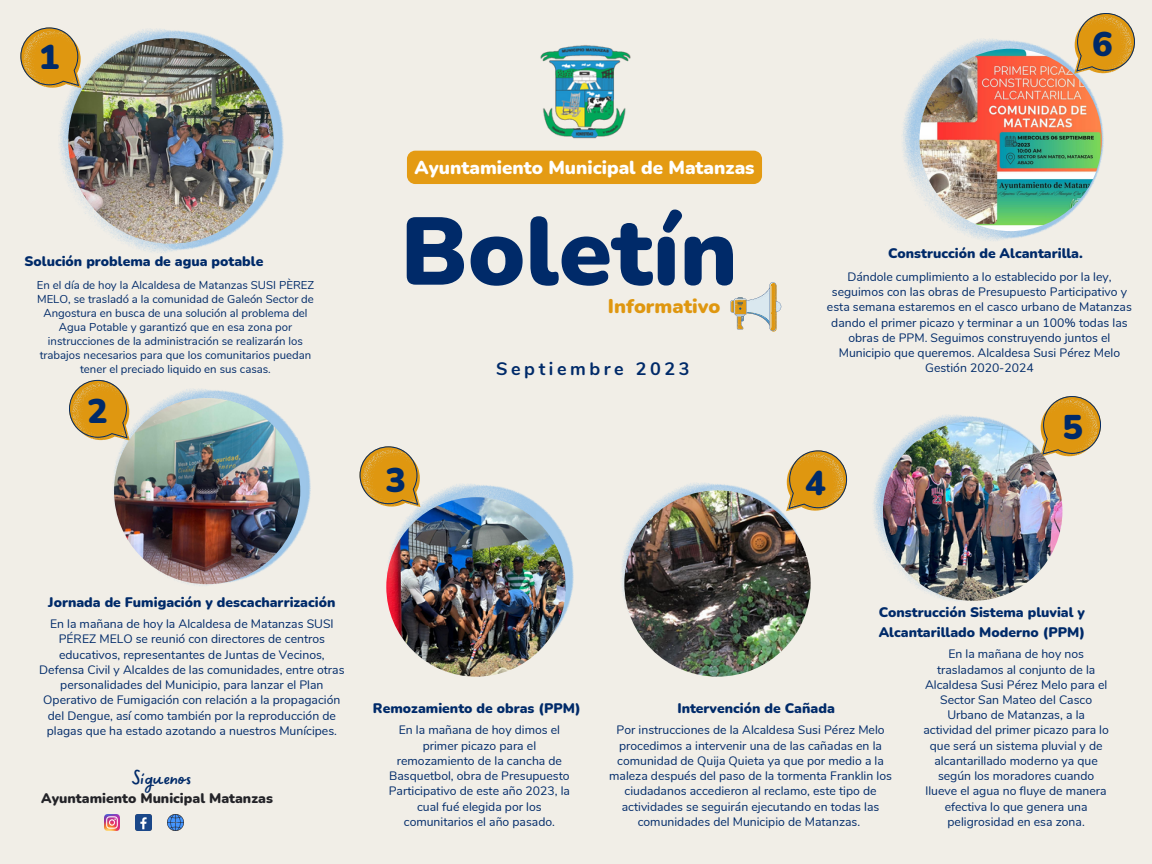
<style>
.page{position:relative;width:1152px;height:864px;background:#f1eee7}
.page>*{position:absolute;margin:0;border:0;box-sizing:border-box;transform-origin:0 0}
.t1{font:900 95.7px "Nunito";color:#002a69}
.t2{font:900 34.35px "Nunito";color:#002a69}
.t3{font:22.8px "Sweet Apricot";color:#002a69}
.t4{font:900 19.8px "Nunito";color:#df9710}
.t5{font:900 18.75px "Nunito";color:#fff}
.t6{font:700 18px "Nunito";letter-spacing:.2em;color:#002a69}
.t7{font:900 13.8px/19.2px "Nunito";color:#002a69}
.t8{font:900 13.8px "Nunito";color:#232328}
.t9{font:12.15px/15.3px "Nunito";color:#002a69;text-align:center}
.t10{font:11.4px/14px "Nunito";color:#002a69;text-align:center}
</style>
<div class="page">
<img style="left:59px;top:29px;width:225px;height:224px">
<svg style="left:20px;top:27px;width:67px;height:65px"></svg>
<img style="left:386px;top:484px;width:187px;height:185px">
<img style="left:621px;top:483px;width:185px;height:186px">
<img style="left:902px;top:39px;width:202px;height:202px">
<svg style="left:731px;top:282px;width:50px;height:50px"></svg>
<svg style="left:1068px;top:13px;width:67px;height:65px"></svg>
<img style="left:113px;top:389px;width:197px;height:197px">
<svg style="left:69px;top:379px;width:67px;height:66px"></svg>
<svg style="left:359px;top:446px;width:67px;height:65px"></svg>
<svg style="left:780px;top:450px;width:67px;height:65px"></svg>
<img style="left:873px;top:415px;width:186px;height:186px">
<svg style="left:1034px;top:396px;width:67px;height:65px"></svg>
<img style="left:68px;top:38px;width:206px;height:206px;border-radius:50%">
<img style="left:114px;top:398px;width:186px;height:186px;border-radius:50%">
<img style="left:386px;top:497px;width:180px;height:180px;border-radius:50%">
<img style="left:624px;top:490px;width:187px;height:187px;border-radius:50%">
<img style="left:883px;top:421px;width:179px;height:180px;border-radius:50%">
<img style="left:540px;top:45px;width:90px;height:94px">
<img style="left:919px;top:49px;width:183px;height:182px;border-radius:50%">
<img style="left:104px;top:814px;width:16px;height:16px">
<img style="left:136px;top:814px;width:16px;height:16px">
<img style="left:168px;top:814px;width:16px;height:16px">
<div style="left:407px;top:151px;width:355px;height:33px;background:#e49b13"></div>
<p class="t2" style="left:39px;top:34px;width:22px">1</p>
<p class="t7" style="left:25px;top:252px;width:240px">Solución problema de agua potable</p>
<p class="t10" style="left:37px;top:279px;width:279px">En el día de hoy la Alcaldesa de Matanzas SUSI PÈREZ MELO, se trasladó a la comunidad de Galeón Sector de Angostura en busca de una solución al problema del Agua Potable y garantizó que en esa zona por instrucciones de la administración se realizarán los trabajos necesarios para que los comunitarios puedan tener el preciado liquido en sus casas.</p>
<p class="t2" style="left:87px;top:388px;width:22px">2</p>
<p class="t5" style="left:414px;top:155px;width:342px">Ayuntamiento Municipal de Matanzas</p>
<p class="t1" style="left:401px;top:188px;width:339px">Boletín</p>
<p class="t4" style="left:608px;top:293px;width:114px">Informativo</p>
<p class="t6" style="left:496px;top:356px;width:195px">Septiembre 2023</p>
<p class="t2" style="left:1092px;top:21px;width:22px">6</p>
<p class="t7" style="left:888px;top:244px;width:196px">Construcción de Alcantarilla.</p>
<p class="t9" style="left:827px;top:269px;width:306px">Dándole cumplimiento a lo establecido por la ley, seguimos con las obras de Presupuesto Participativo y esta semana estaremos en el casco urbano de Matanzas dando el primer picazo y terminar a un 100% todas las obras de PPM. Seguimos construyendo juntos el Municipio que queremos. Alcaldesa Susi Pérez Melo Gestión 2020-2024</p>
<p class="t2" style="left:1063px;top:404px;width:22px">5</p>
<p class="t2" style="left:386px;top:458px;width:22px">3</p>
<p class="t2" style="left:805px;top:460px;width:22px">4</p>
<p class="t7" style="left:48px;top:593px;width:289px">Jornada de Fumigación y descacharrización</p>
<p class="t9" style="left:39px;top:617px;width:307px">En la mañana de hoy la Alcaldesa de Matanzas SUSI PÉREZ MELO se reunió con directores de centros educativos, representantes de Juntas de Vecinos, Defensa Civil y Alcaldes de las comunidades, entre otras personalidades del Municipio, para lanzar el Plan Operativo de Fumigación con relación a la propagación del Dengue, así como también por la reproducción de plagas que ha estado azotando a nuestros Munícipes.</p>
<p class="t3" style="left:132px;top:763px;width:61px">Síguenos</p>
<p class="t8" style="left:41px;top:790px;width:233px">Ayuntamiento Municipal Matanzas</p>
<p class="t7" style="left:879px;top:603px;width:208px">Construcción Sistema pluvial y<br>Alcantarillado Moderno (PPM)</p>
<p class="t7" style="left:373px;top:699px;width:209px">Remozamiento de obras (PPM)</p>
<p class="t7" style="left:677px;top:699px;width:159px">Intervención de Cañada</p>
<p class="t9" style="left:389px;top:723px;width:183px">En la mañana de hoy dimos el primer picazo para el remozamiento de la cancha de<br>Basquetbol, obra de Presupuesto<br>Participativo de este año 2023, la cual fué elegida por los comunitarios el año pasado.</p>
<p class="t9" style="left:609px;top:723px;width:284px">Por instrucciones de la Alcaldesa Susi Pérez Melo procedimos a intervenir una de las cañadas en la comunidad de Quija Quieta ya que por medio a la maleza después del paso de la tormenta Franklin los ciudadanos accedieron al reclamo, este tipo de actividades se seguirán ejecutando en todas las comunidades del Municipio de Matanzas.</p>
<p class="t9" style="left:923px;top:647px;width:187px">En la mañana de hoy nos trasladamos al conjunto de la<br>Alcaldesa Susi Pérez Melo para el<br>Sector San Mateo del Casco<br>Urbano de Matanzas, a la actividad del primer picazo para lo que será un sistema pluvial y de alcantarillado moderno ya que según los moradores cuando llueve el agua no fluye de manera efectiva lo que genera una peligrosidad en esa zona.</p>
</div>
